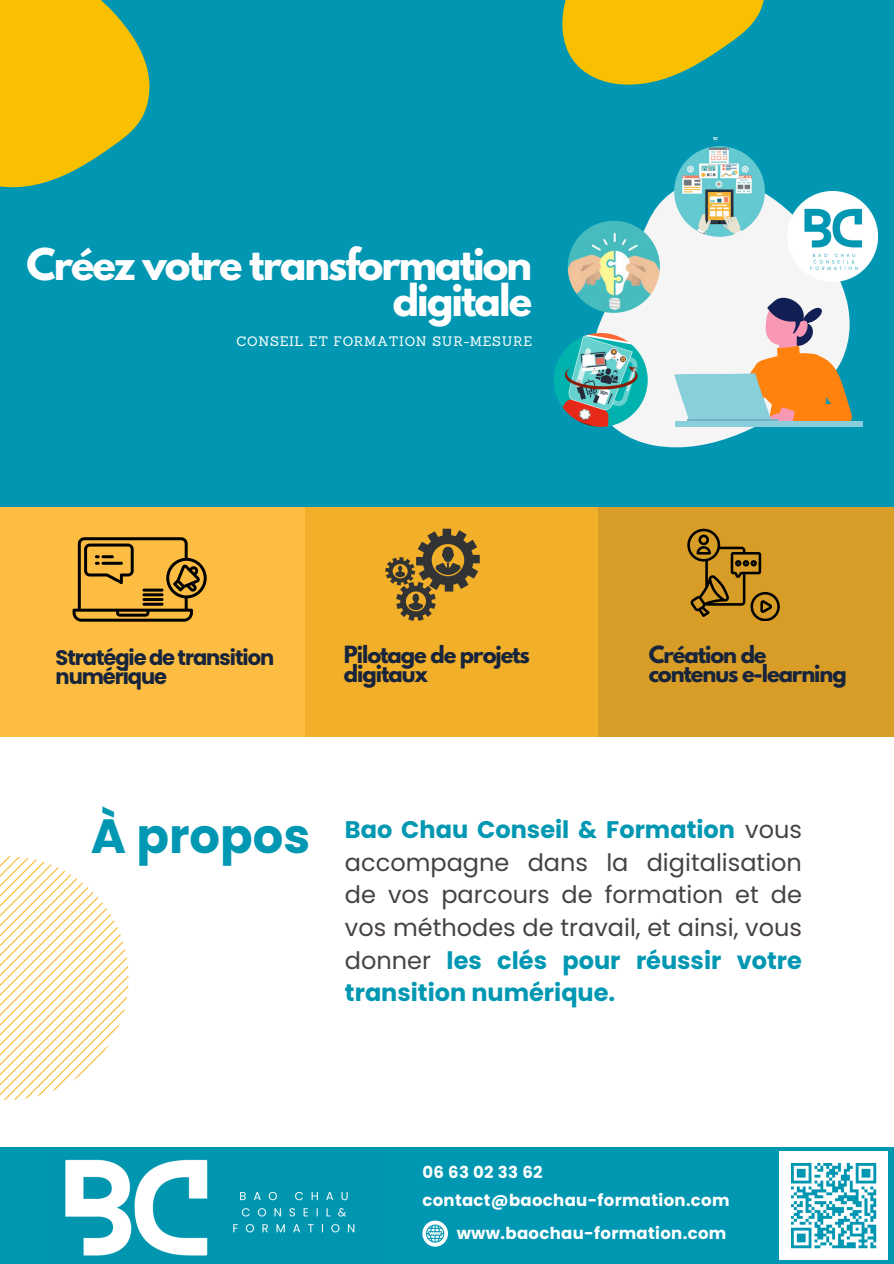
<style>
.page{position:relative;width:894px;height:1264px;background:#fff}
.page>*{position:absolute;margin:0;border:0;box-sizing:border-box;transform-origin:0 0}
.t1{font:700 48px "Poppins";color:#0097b2}
.t2{font:700 38.7px/36.3px "League Spartan";letter-spacing:-.05em;color:#fff;text-align:right}
.t3{font:24px/32.7px "Poppins";color:#474242;text-align:justify}
.t4{font:700 21px/19.2px "League Spartan";letter-spacing:-.05em;color:#17243b}
.t5{font:700 21px/19.2px "Poppins";letter-spacing:-.05em;color:#17243b}
.t6{font:700 16.5px "Poppins";letter-spacing:.02em;color:#fff}
.t7{font:13.35px "Sanchez";letter-spacing:.05em;color:#fff}
.s1{font-weight:700;color:#0097b2}
</style>
<div class="page">
<div style="left:598px;top:506px;width:295px;height:230px;background:#d89d27"></div>
<div style="left:304px;top:506px;width:294px;height:230px;background:#f1af2a"></div>
<div style="left:0;top:506px;width:304px;height:230px;background:#fcbd42"></div>
<svg style="left:72px;top:537px;width:135px;height:84px"></svg>
<hr style="left:142px;top:588px;width:21px;height:3px;background:#000">
<hr style="left:142px;top:593px;width:21px;height:3px;background:#000">
<hr style="left:142px;top:598px;width:21px;height:3px;background:#000">
<hr style="left:142px;top:602px;width:21px;height:3px;background:#000">
<svg style="left:687px;top:528px;width:92px;height:93px"></svg>
<svg style="left:385px;top:528px;width:94px;height:93px"></svg>
<svg style="left:0;top:856px;width:128px;height:243px"></svg>
<div style="left:0;top:1147px;width:893px;height:116px;background:#0097b2"></div>
<svg style="left:422px;top:1220px;width:26px;height:26px"></svg>
<img style="left:779px;top:1151px;width:108px;height:108px">
<img style="left:65px;top:1159px;width:290px;height:97px">
<div style="left:0;top:0;width:893px;height:506px;background:#0197b2"></div>
<svg style="left:712px;top:137px;width:6px;height:5px"></svg>
<svg style="left:587px;top:177px;width:259px;height:271px;fill:#f5f5f5"></svg>
<svg style="left:674px;top:297px;width:178px;height:127px;background:#d2c1ad"></svg>
<div style="left:687px;top:418px;width:90px;height:5px;background:#121f54;opacity:.16"></div>
<div style="left:675px;top:422px;width:187px;height:5px;background:#88cedb"></div>
<img style="left:567px;top:221px;width:92px;height:92px;border-radius:50%">
<img style="left:674px;top:146px;width:90px;height:91px;border-radius:50%">
<img style="left:553px;top:333px;width:94px;height:94px;border-radius:50%">
<img style="left:787px;top:191px;width:90px;height:91px">
<svg style="left:0;top:0;width:150px;height:188px"></svg>
<svg style="left:562px;top:0;width:202px;height:85px"></svg>
<h4 class="t2" style="left:27px;top:251px;width:507px">Créez votre transformation digitale</h4>
<p class="t7" style="left:236px;top:332px;width:297px">CONSEIL ET FORMATION SUR-MESURE</p>
<p class="t5" style="left:56px;top:648px;width:220px">Stratégie de transition numérique</p>
<p class="t4" style="left:344px;top:647px;width:187px">Pilotage de projets digitaux</p>
<p class="t4" style="left:648px;top:647px;width:199px">Création de contenus e-learning</p>
<p class="t1" style="left:91px;top:802px;width:221px">À propos</p>
<p class="t3" style="left:345px;top:813px;width:458px"><span class="s1">Bao Chau Conseil &amp; Formation</span> vous accompagne dans la digitalisation de vos parcours de formation et de vos méthodes de travail, et ainsi, vous donner <span class="s1">les clés pour réussir votre transition numérique.</span></p>
<p class="t6" style="left:440px;top:1153px;width:122px">06 63 02 33 62</p>
<p class="t6" style="left:422px;top:1160px;width:122px">06 63 02 33 62</p>
<p class="t6" style="left:422px;top:1188px;width:308px">contact@baochau-formation.com</p>
<h1 class="t6" style="left:456px;top:1221px;width:271px">www.baochau-formation.com</h1>
</div>
